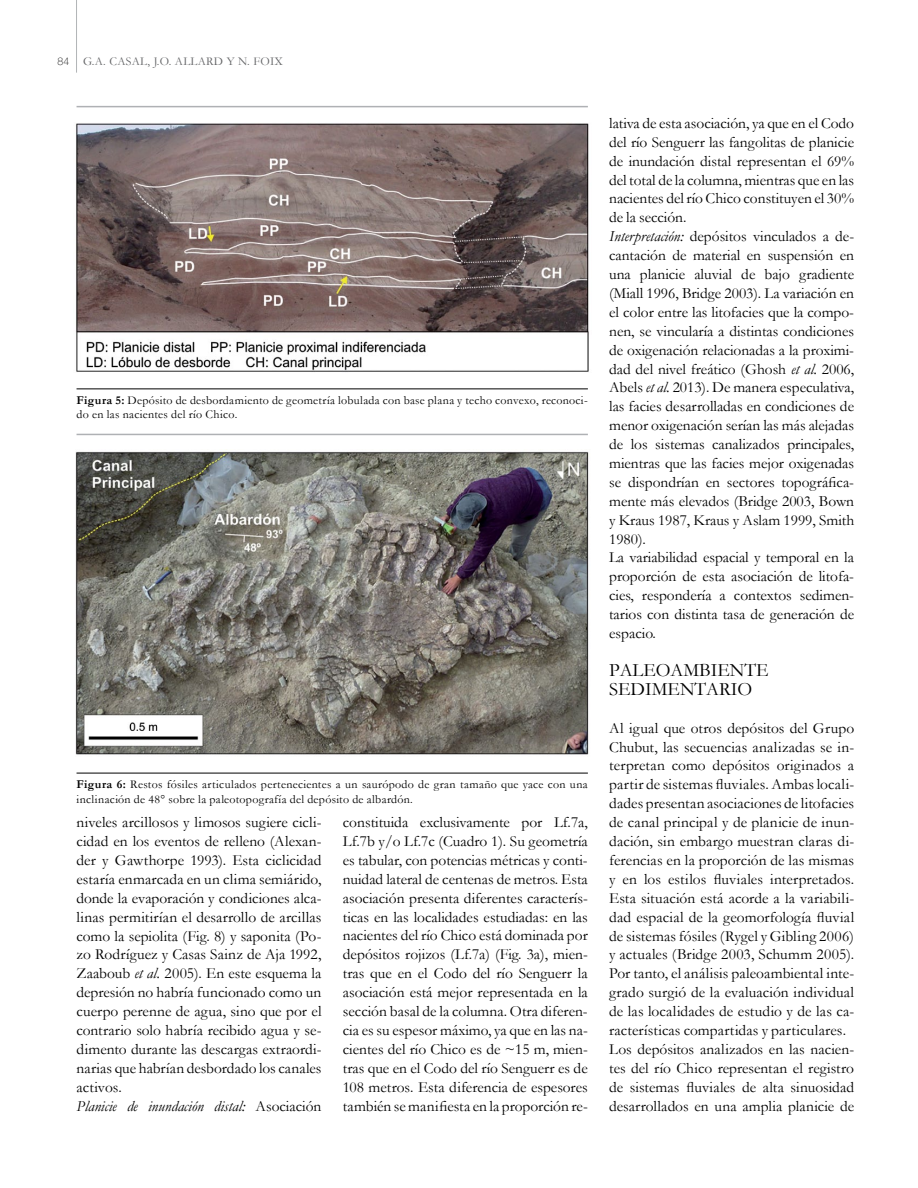
<style>
.page{position:relative;width:918px;height:1188px;background:#fff}
.page>*{position:absolute;margin:0;border:0;box-sizing:border-box;transform-origin:0 0}
.t1{font:18.9px/18.9px "Garamond";color:#000}
.t2{font:15.45px/18.9px "Garamond";color:#000}
.t3{font:12px/14.4px "Garamond";letter-spacing:.025em;color:#000}
.t4{font:12px "Garamond";letter-spacing:.025em;color:#636466}
.s1{font-family:"Helvetica Neue";font-weight:100;font-size:10.5px;color:#000}
.s2{font-weight:700}
.s3{font-style:italic}
</style>
<div class="page">
<hr style="left:76px;top:0;width:1px;height:73px;background:#b1b4b6">
<img style="left:76px;top:123px;width:513px;height:249px">
<hr style="left:77px;top:389px;width:511px;height:1px;background:#000">
<hr style="left:77px;top:106px;width:511px;height:1px;background:#afb1b4">
<hr style="left:77px;top:773px;width:511px;height:1px;background:#000">
<hr style="left:77px;top:434px;width:511px;height:1px;background:#afb1b4">
<img style="left:75px;top:451px;width:514px;height:304px">
<p class="t4" style="left:58px;top:53px;width:227px"><span class="s1">84</span> G.A. CASAL, J.O. ALLARD y N. FOIX</p>
<p class="t3" style="left:77px;top:393px;width:513px"><span class="s2">Figura 5:</span> Depósito de desbordamiento de geometría lobulada con base plana y techo convexo, reconoci&shy;do en las nacientes del río Chico.</p>
<p class="t3" style="left:77px;top:777px;width:513px"><span class="s2">Figura 6:</span> Restos fósiles articulados pertenecientes a un saurópodo de gran tamaño que yace con una inclinación de 48° sobre la paleotopografía del depósito de albardón.</p>
<p class="t2" style="left:77px;top:813px;width:247px">niveles arcillosos y limosos sugiere cicli&shy;cidad en los eventos de relleno (Alexan&shy;der y Gawthorpe 1993). Esta ciclicidad estaría enmarcada en un clima semiárido, donde la evaporación y condiciones alca&shy;linas permitirían el desarrollo de arcillas como la sepiolita (Fig. 8) y saponita (Po&shy;zo Rodríguez y Casas Sainz de Aja 1992, Zaaboub <span class="s3">et al.</span> 2005). En este esquema la depresión no habría funcionado como un cuerpo perenne de agua, sino que por el contrario solo habría recibido agua y se&shy;dimento durante las descargas extraordi&shy;narias que habrían desbordado los canales activos.<br><span class="s3">Planicie de inundación distal:</span> Asociación</p>
<p class="t2" style="left:343px;top:812px;width:247px;text-align:justify">constituida exclusivamente por Lf.7a, Lf.7b y/o Lf.7c (Cuadro 1). Su geometría es tabular, con potencias métricas y conti&shy;nuidad lateral de centenas de metros. Esta asociación presenta diferentes caracterís&shy;ticas en las localidades estudiadas: en las nacientes del río Chico está dominada por depósitos rojizos (Lf.7a) (Fig. 3a), mien&shy;tras que en el Codo del río Senguerr la asociación está mejor representada en la sección basal de la columna. Otra diferen&shy;cia es su espesor máximo, ya que en las na&shy;cientes del río Chico es de ~15 m, mien&shy;tras que en el Codo del río Senguerr es de 108 metros. Esta diferencia de espesores también se manifiesta en la proporción re-</p>
<p class="t2" style="left:609px;top:113px;width:247px">lativa de esta asociación, ya que en el Codo del río Senguerr las fangolitas de planicie de inundación distal representan el 69% del total de la columna, mientras que en las nacientes del río Chico constituyen el 30% de la sección.<br><span class="s3">Interpretación:</span> depósitos vinculados a de&shy;cantación de material en suspensión en una planicie aluvial de bajo gradiente (Miall 1996, Bridge 2003). La variación en el color entre las litofacies que la compo&shy;nen, se vincularía a distintas condiciones de oxigenación relacionadas a la proximi&shy;dad del nivel freático (Ghosh <span class="s3">et al.</span> 2006, Abels <span class="s3">et al.</span> 2013). De manera especulativa, las facies desarrolladas en condiciones de menor oxigenación serían las más alejadas de los sistemas canalizados principales, mientras que las facies mejor oxigenadas se dispondrían en sectores topográfica&shy;mente más elevados (Bridge 2003, Bown y Kraus 1987, Kraus y Aslam 1999, Smith 1980).<br>La variabilidad espacial y temporal en la proporción de esta asociación de litofa&shy;cies, respondería a contextos sedimen&shy;tarios con distinta tasa de generación de espacio.</p>
<p class="t1" style="left:609px;top:660px;width:161px">PALEOAMBIENTE<br>SEDIMENTARIO</p>
<p class="t2" style="left:609px;top:718px;width:247px">Al igual que otros depósitos del Grupo Chubut, las secuencias analizadas se in&shy;terpretan como depósitos originados a partir de sistemas fluviales. Ambas locali&shy;dades presentan asociaciones de litofacies de canal principal y de planicie de inun&shy;dación, sin embargo muestran claras di&shy;ferencias en la proporción de las mismas y en los estilos fluviales interpretados.<br>Esta situación está acorde a la variabili&shy;dad espacial de la geomorfología fluvial de sistemas fósiles (Rygel y Gibling 2006) y actuales (Bridge 2003, Schumm 2005).<br>Por tanto, el análisis paleoambiental inte&shy;grado surgió de la evaluación individual de las localidades de estudio y de las ca&shy;racterísticas compartidas y particulares.<br>Los depósitos analizados en las nacien&shy;tes del río Chico representan el registro de sistemas fluviales de alta sinuosidad desarrollados en una amplia planicie de</p>
</div>
